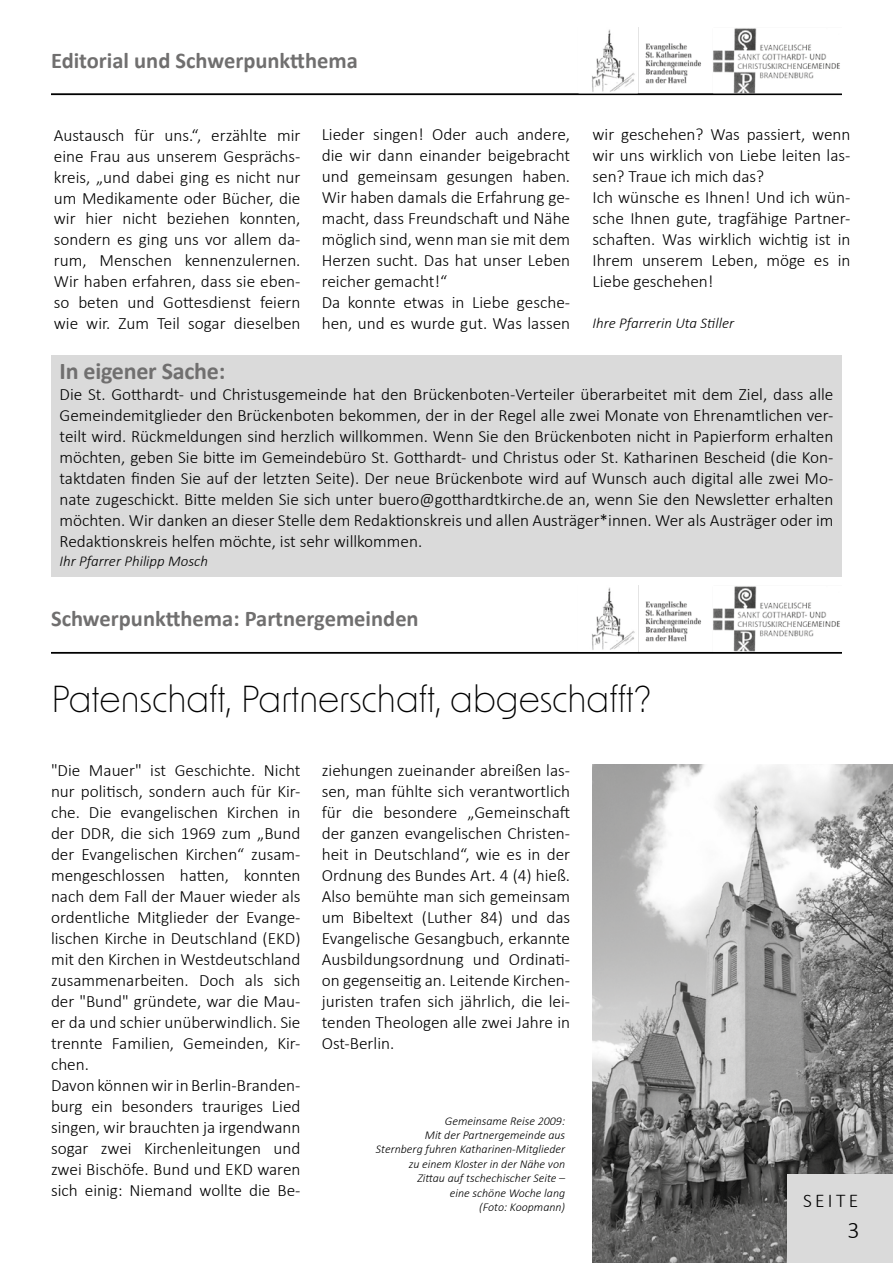
<style>
.page{position:relative;width:893px;height:1263px;background:#fff}
.page>*{position:absolute;margin:0;border:0;box-sizing:border-box;transform-origin:0 0}
.t1{font:300 36px "New Order";color:#000}
.t2{font:700 24px "Calibri";letter-spacing:-.01em;color:#706f6f}
.t3{font:300 24px "Calibri";color:#000}
.t4{font:700 22.5px "Calibri";color:#706f6f}
.t5{font:300 19.5px "Calibri";letter-spacing:.17em;color:#000}
.t6{font:300 17.25px/21px "Calibri";color:#000}
.t7{font:italic 300 15px "Calibri";color:#000}
.t8{font:italic 300 12px/14.4px "Calibri";color:#000;text-align:right}
</style>
<div class="page">
<img style="left:592px;top:764px;width:301px;height:499px">
<div style="left:787px;top:1174px;width:106px;height:89px;background:#dadada"></div>
<div style="left:51px;top:355px;width:791px;height:222px;background:#dadada"></div>
<img style="left:592px;top:586px;width:248px;height:65px">
<hr style="left:51px;top:652px;width:791px;height:1px;background:#000">
<img style="left:592px;top:27px;width:248px;height:66px">
<hr style="left:51px;top:94px;width:791px;height:1px;background:#000">
<h3 class="t4" style="left:51px;top:45px;width:308px">Editorial und Schwerpunktthema</h3>
<p class="t6" style="left:54px;top:124px;width:248px;text-align:justify">Austausch für uns.“, erzählte mir eine Frau aus unserem Gesprächs&shy;kreis, „und dabei ging es nicht nur um Medikamente oder Bücher, die wir hier nicht beziehen konnten, sondern es ging uns vor allem da&shy;rum, Menschen kennenzulernen.<br>Wir haben erfahren, dass sie eben&shy;so beten und Gottesdienst feiern wie wir. Zum Teil sogar dieselben</p>
<p class="t6" style="left:322px;top:124px;width:250px">Lieder singen! Oder auch andere, die wir dann einander beigebracht und gemeinsam gesungen haben.<br>Wir haben damals die Erfahrung ge&shy;macht, dass Freundschaft und Nähe möglich sind, wenn man sie mit dem<br>Herzen sucht. Das hat unser Leben reicher gemacht!“<br>Da konnte etwas in Liebe gesche&shy;hen, und es wurde gut. Was lassen</p>
<p class="t6" style="left:592px;top:124px;width:259px">wir geschehen? Was passiert, wenn wir uns wirklich von Liebe leiten las&shy;sen? Traue ich mich das?<br>Ich wünsche es Ihnen! Und ich wün&shy;sche Ihnen gute, tragfähige Partner&shy;schaften. Was wirklich wichtig ist in<br>Ihrem unserem Leben, möge es in<br>Liebe geschehen!</p>
<p class="t7" style="left:592px;top:314px;width:143px">Ihre Pfarrerin Uta Stiller</p>
<h2 class="t2" style="left:60px;top:354px;width:167px">In eigener Sache:</h2>
<p class="t6" style="left:60px;top:383px;width:775px;text-align:justify">Die St. Gotthardt- und Christusgemeinde hat den Brückenboten-Verteiler überarbeitet mit dem Ziel, dass alle Gemeindemitglieder den Brückenboten bekommen, der in der Regel alle zwei Monate von Ehrenamtlichen ver&shy;teilt wird. Rückmeldungen sind herzlich willkommen. Wenn Sie den Brückenboten nicht in Papierform erhalten möchten, geben Sie bitte im Gemeindebüro St. Gotthardt- und Christus oder St. Katharinen Bescheid (die Kon&shy;taktdaten finden Sie auf der letzten Seite). Der neue Brückenbote wird auf Wunsch auch digital alle zwei Mo&shy;nate zugeschickt. Bitte melden Sie sich unter buero@gotthardtkirche.de an, wenn Sie den Newsletter erhalten möchten. Wir danken an dieser Stelle dem Redaktionskreis und allen Austräger*innen. Wer als Austräger oder im Redaktionskreis helfen möchte, ist sehr willkommen.</p>
<p class="t7" style="left:60px;top:552px;width:150px">Ihr Pfarrer Philipp Mosch</p>
<h3 class="t4" style="left:51px;top:603px;width:369px">Schwerpunktthema: Partnergemeinden</h3>
<h1 class="t1" style="left:51px;top:676px;width:602px">Patenschaft, Partnerschaft, abgeschafft?</h1>
<p class="t6" style="left:51px;top:760px;width:251px">"Die Mauer" ist Geschichte. Nicht nur politisch, sondern auch für Kir&shy;che. Die evangelischen Kirchen in der DDR, die sich 1969 zum „Bund der Evangelischen Kirchen“ zusam&shy;mengeschlossen hatten, konnten nach dem Fall der Mauer wieder als ordentliche Mitglieder der Evange&shy;lischen Kirche in Deutschland (EKD) mit den Kirchen in Westdeutschland zusammenarbeiten. Doch als sich der "Bund" gründete, war die Mau&shy;er da und schier unüberwindlich. Sie trennte Familien, Gemeinden, Kir&shy;chen.<br>Davon können wir in Berlin-Branden&shy;burg ein besonders trauriges Lied singen, wir brauchten ja irgendwann sogar zwei Kirchenleitungen und zwei Bischöfe. Bund und EKD waren sich einig: Niemand wollte die Be-</p>
<p class="t6" style="left:322px;top:760px;width:250px;text-align:justify">ziehungen zueinander abreißen las&shy;sen, man fühlte sich verantwortlich für die besondere „Gemeinschaft der ganzen evangelischen Christen&shy;heit in Deutschland“, wie es in der Ordnung des Bundes Art. 4 (4) hieß.<br>Also bemühte man sich gemeinsam um Bibeltext (Luther 84) und das Evangelische Gesangbuch, erkannte Ausbildungsordnung und Ordinati&shy;on gegenseitig an. Leitende Kirchen&shy;juristen trafen sich jährlich, die lei&shy;tenden Theologen alle zwei Jahre in Ost-Berlin.</p>
<p class="t8" style="left:376px;top:1113px;width:191px">Gemeinsame Reise 2009:<br>Mit der Partnergemeinde aus<br>Sternberg fuhren Katharinen-Mitglieder zu einem Kloster in der Nähe von<br>Zittau auf tschechischer Seite –<br>eine schöne Woche lang<br>(Foto: Koopmann)</p>
<p class="t5" style="left:803px;top:1189px;width:57px">SEITE</p>
<h2 class="t3" style="left:847px;top:1215px;width:14px">3</h2>
</div>
